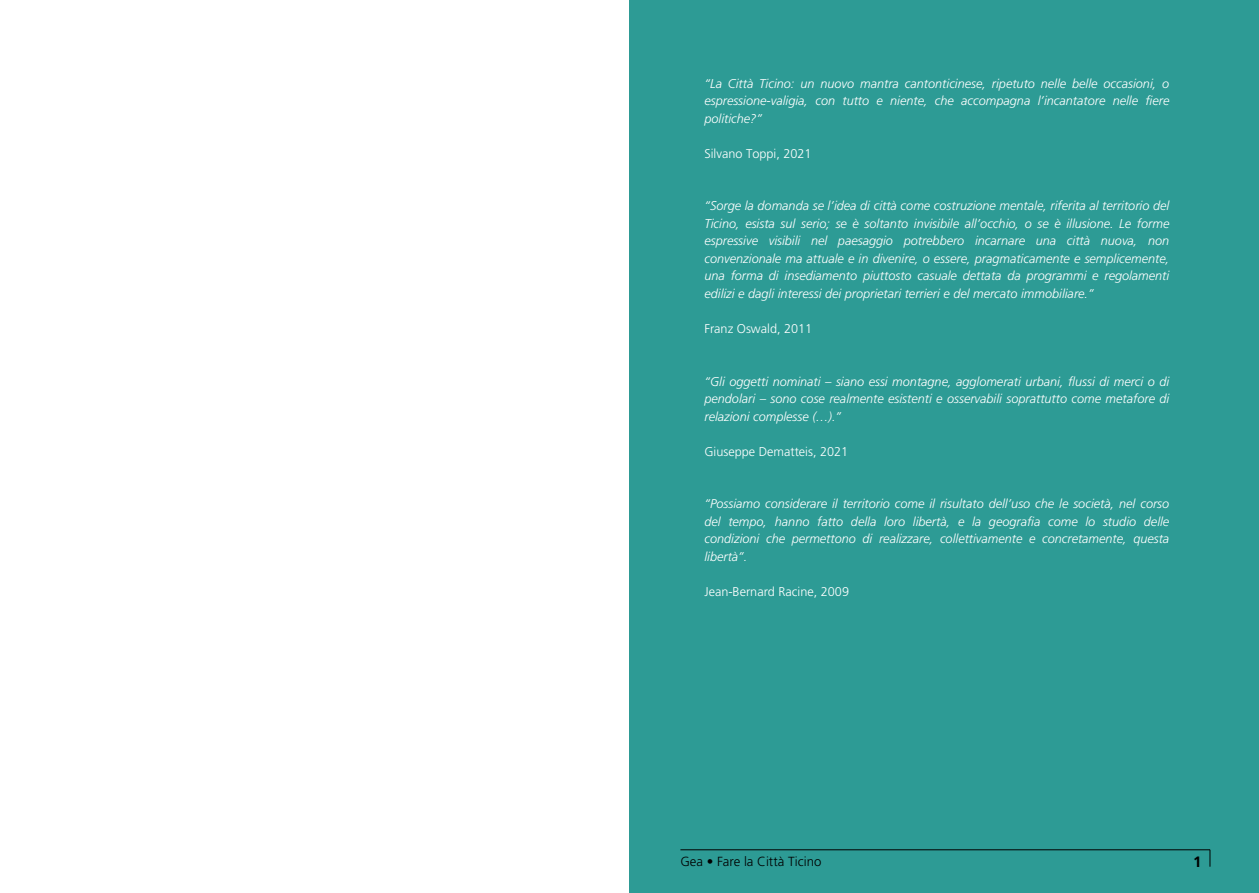
<style>
.page{position:relative;width:1259px;height:893px;background:#fff}
.page>*{position:absolute;margin:0;border:0;box-sizing:border-box;transform-origin:0 0}
.t1{font:700 15px "Frutiger LT Std";color:#000}
.t2{font:300 13.2px "Frutiger LT Std";color:#000}
.t3{font:italic 300 12.75px/17.5px "Frutiger LT Std";color:#fff;text-align:justify}
.t4{font:300 12.75px "Frutiger LT Std";color:#fff}
</style>
<div class="page">
<div style="left:629px;top:0;width:630px;height:893px;background:#2d9b95"></div>
<hr style="left:680px;top:849px;width:530px;height:1px;background:#000">
<svg style="left:1209px;top:850px;width:1px;height:17px"></svg>
<p class="t3" style="left:704px;top:75px;width:466px">“La Città Ticino: un nuovo mantra cantonticinese, ripetuto nelle belle occasioni, o espressione-valigia, con tutto e niente, che accompagna l’incantatore nelle fiere politiche?”</p>
<p class="t4" style="left:704px;top:146px;width:109px">Silvano Toppi, 2021</p>
<p class="t3" style="left:704px;top:197px;width:466px">“Sorge la domanda se l’idea di città come costruzione mentale, riferita al territorio del Ticino, esista sul serio; se è soltanto invisibile all’occhio, o se è illusione. Le forme espressive visibili nel paesaggio potrebbero incarnare una città nuova, non convenzionale ma attuale e in divenire, o essere, pragmaticamente e semplicemente, una forma di insediamento piuttosto casuale dettata da programmi e regolamenti edilizi e dagli interessi dei proprietari terrieri e del mercato immobiliare.”</p>
<p class="t4" style="left:704px;top:321px;width:109px">Franz Oswald, 2011</p>
<p class="t3" style="left:704px;top:372px;width:466px">“Gli oggetti nominati – siano essi montagne, agglomerati urbani, flussi di merci o di pendolari – sono cose realmente esistenti e osservabili soprattutto come metafore di relazioni complesse (…).”</p>
<p class="t4" style="left:704px;top:444px;width:145px">Giuseppe Dematteis, 2021</p>
<p class="t3" style="left:704px;top:495px;width:466px">“Possiamo considerare il territorio come il risultato dell’uso che le società, nel corso del tempo, hanno fatto della loro libertà, e la geografia come lo studio delle condizioni che permettono di realizzare, collettivamente e concretamente, questa libertà”.</p>
<p class="t4" style="left:704px;top:584px;width:146px">Jean-Bernard Racine, 2009</p>
<p class="t2" style="left:680px;top:854px;width:142px">Gea • Fare la Città Ticino</p>
<p class="t1" style="left:1193px;top:852px;width:10px">1</p>
</div>
